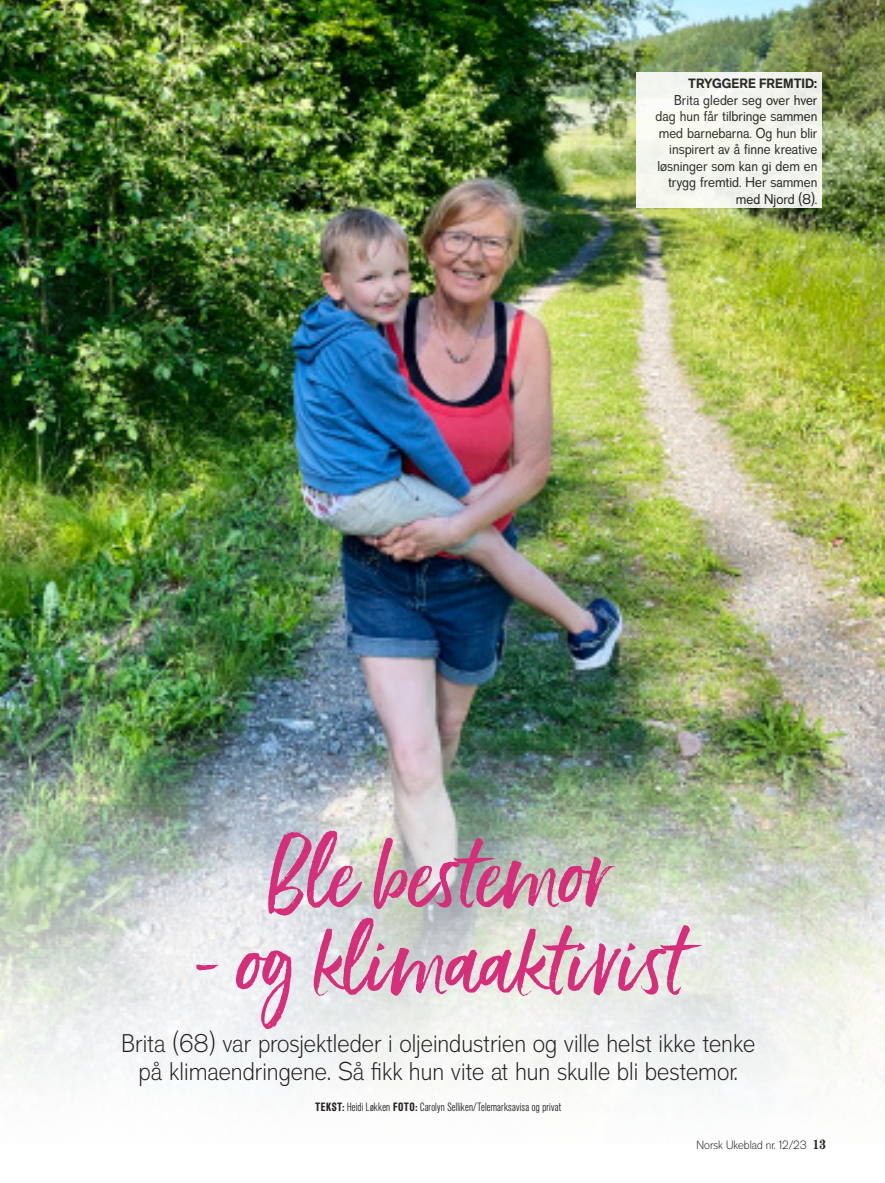
<style>
.page{position:relative;width:885px;height:1183px;background:#fff}
.page>*{position:absolute;margin:0;border:0;box-sizing:border-box;transform-origin:0 0}
.Tittel_Skriveskrift{font:90px "Ernestand Emily";color:#d52e7a}
.Ingress{font:300 25.5px/28.5px "Standard CT";color:#231f20;text-align:center}
.t1{font:14.25px/16.5px "Standard CT";color:#231f20;text-align:right}
.t2{font:700 13.5px "Standard CT";color:#231f20}
.t3{font:700 condensed 13.5px "Century Std";color:#231f20}
.Byline{font:condensed 12px "Standard CT";letter-spacing:.015em;color:#231f20}
.t4{font:300 12px "Standard CT";color:#231f20}
.s1{font-weight:700}
</style>
<div class="page">
<img style="left:0;top:0;width:884px;height:1087px">
<div style="left:636px;top:72px;width:185px;height:136px;background:#f3f5ef"></div>
<p class="t2" style="left:688px;top:75px;width:131px">TRYGGERE FREMTID:</p>
<p class="t1" style="left:655px;top:91px;width:163px">Brita gleder seg over hver dag hun får tilbringe sammen med barnebarna. Og hun blir inspirert av å finne kreative løsninger som kan gi dem en trygg fremtid. Her sammen med Njord (8).</p>
<p class="Tittel_Skriveskrift" style="left:266px;top:817px;width:346px">Ble bestemor</p>
<p class="Tittel_Skriveskrift" style="left:191px;top:904px;width:496px">- og klimaaktivist</p>
<p class="Ingress" style="left:122px;top:1028px;width:635px">Brita (68) var prosjektleder i oljeindustrien og ville helst ikke tenke på klimaendringene. Så fikk hun vite at hun skulle bli bestemor.</p>
<p class="Byline" style="left:315px;top:1099px;width:248px"><span class="s1">TEKST:</span> Heidi Løkken <span class="s1">FOTO:</span> Carolyn Selliken/Telemarksavisa og privat</p>
<p class="t3" style="left:812px;top:1135px;width:15px">13</p>
<p class="t4" style="left:696px;top:1137px;width:112px">Norsk Ukeblad nr. 12/23</p>
</div>
